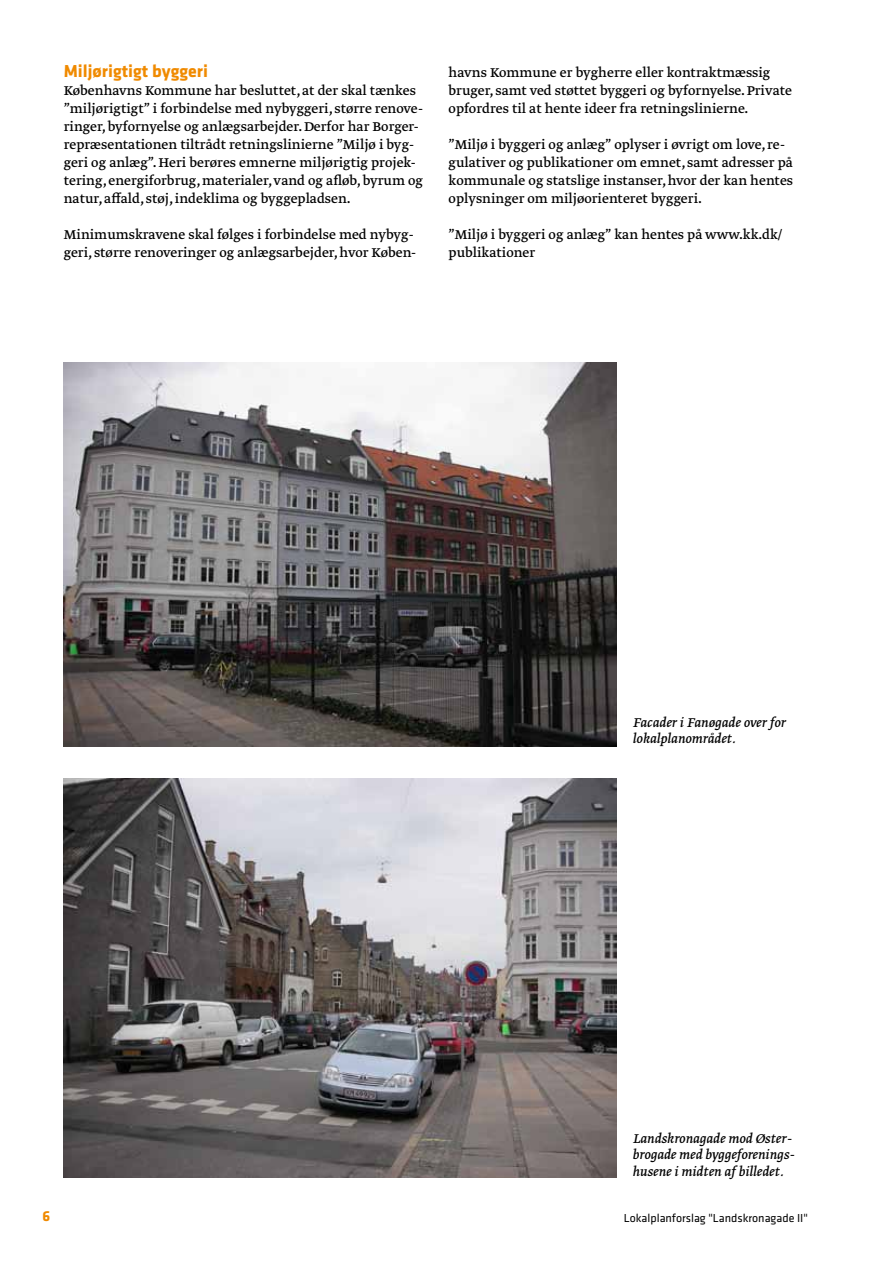
<style>
.page{position:relative;width:893px;height:1263px;background:#fff}
.page>*{position:absolute;margin:0;border:0;box-sizing:border-box;transform-origin:0 0}
.t1{font:700 18px "Klavika";color:#f08a00}
.t2{font:15px/18px "Greta Text";color:#000}
.t3{font:italic 15px/16.5px "Greta Text";color:#000}
.t4{font:700 15px "Klavika";color:#f08a00}
.t5{font:12px "Klavika";color:#000}
</style>
<div class="page">
<img style="left:64px;top:778px;width:553px;height:400px">
<img style="left:64px;top:362px;width:553px;height:384px">
<p class="t1" style="left:64px;top:64px;width:146px">Miljørigtigt byggeri</p>
<p class="t2" style="left:64px;top:83px;width:361px">Københavns Kommune har besluttet, at der skal tænkes ”miljørigtigt” i forbindelse med nybyggeri, større renove&shy;ringer, byfornyelse og anlægsarbejder. Derfor har Borger&shy;repræsentationen tiltrådt retningslinierne ”Miljø i byg&shy;geri og anlæg”. Heri berøres emnerne miljørigtig projek&shy;tering, energiforbrug, materialer, vand og afløb, byrum og natur, affald, støj, indeklima og byggepladsen.</p>
<p class="t2" style="left:64px;top:227px;width:354px">Minimumskravene skal følges i forbindelse med nybyg&shy;geri, større renoveringer og anlægsarbejder, hvor Køben-</p>
<p class="t2" style="left:449px;top:65px;width:345px">havns Kommune er bygherre eller kontraktmæssig bruger, samt ved støttet byggeri og byfornyelse. Private opfordres til at hente ideer fra retningslinierne.</p>
<p class="t2" style="left:449px;top:137px;width:346px">”Miljø i byggeri og anlæg” oplyser i øvrigt om love, re&shy;gulativer og publikationer om emnet, samt adresser på kommunale og statslige instanser, hvor der kan hentes oplysninger om miljøorienteret byggeri.</p>
<p class="t2" style="left:449px;top:227px;width:335px">”Miljø i byggeri og anlæg” kan hentes på www.kk.dk/ publikationer</p>
<p class="t3" style="left:633px;top:715px;width:155px">Facader i Fanøgade over for lokalplanområdet.</p>
<p class="t3" style="left:633px;top:1130px;width:163px">Landskronagade mod Øster&shy;brogade med byggeforenings&shy;husene i midten af billedet.</p>
<p class="t4" style="left:43px;top:1210px;width:9px">6</p>
<p class="t5" style="left:624px;top:1213px;width:186px">Lokalplanforslag "Landskronagade II"</p>
</div>
